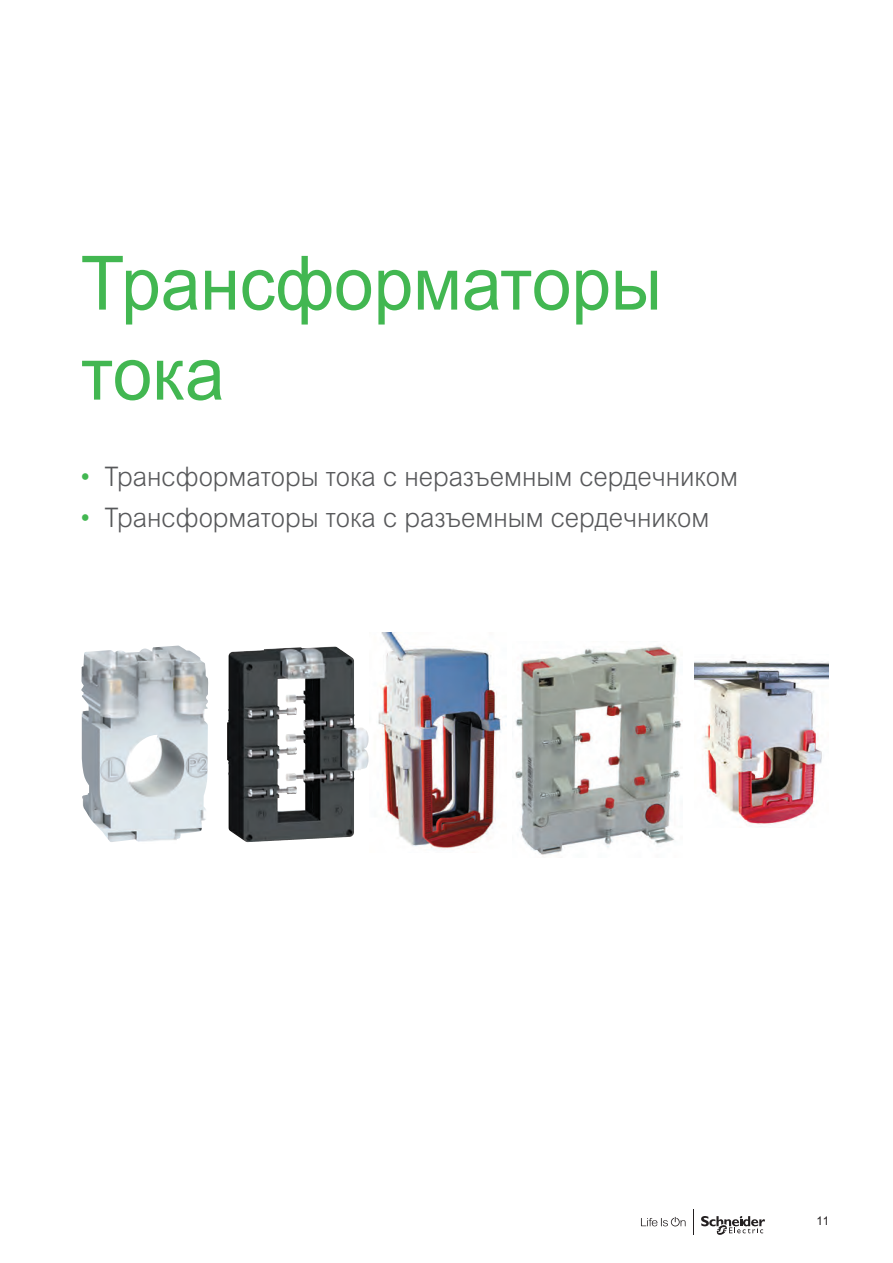
<style>
.page{position:relative;width:893px;height:1263px;background:#fff}
.page>*{position:absolute;margin:0;border:0;box-sizing:border-box;transform-origin:0 0}
.t1{font:75px/90px "Arial MT Pro Cyr";color:#42b751;scale:.95 1}
.t2{font:300 27px "Arial MT Pro Cyr";color:#57585a;scale:.95 1}
.t3{font:12px "Arial MT Pro Cyr";color:#231f20;scale:.95 1}
.s1{font-family:"Arial Rounded MT Pro Cyr";font-weight:400;color:#42b751}
</style>
<div class="page">
<svg style="left:641px;top:1217px;width:45px;height:9px"></svg>
<svg style="left:701px;top:1216px;width:64px;height:19px"></svg>
<svg style="left:693px;top:1209px;width:1px;height:26px"></svg>
<img style="left:81px;top:646px;width:127px;height:196px">
<svg style="left:227px;top:646px;width:141px;height:196px"></svg>
<img style="left:231px;top:646px;width:103px;height:6px">
<img style="left:378px;top:633px;width:129px;height:217px">
<img style="left:515px;top:645px;width:166px;height:210px">
<img style="left:695px;top:657px;width:133px;height:170px">
<h1 class="t1" style="left:81px;top:242px;width:613px">Трансформаторы тока</h1>
<p class="t2" style="left:81px;top:460px;width:693px"><span class="s1">•</span> Трансформаторы тока с неразъемным сердечником</p>
<p class="t2" style="left:81px;top:500px;width:663px"><span class="s1">•</span> Трансформаторы тока с разъемным сердечником</p>
<p class="t3" style="left:816px;top:1214px;width:15px">11</p>
</div>
